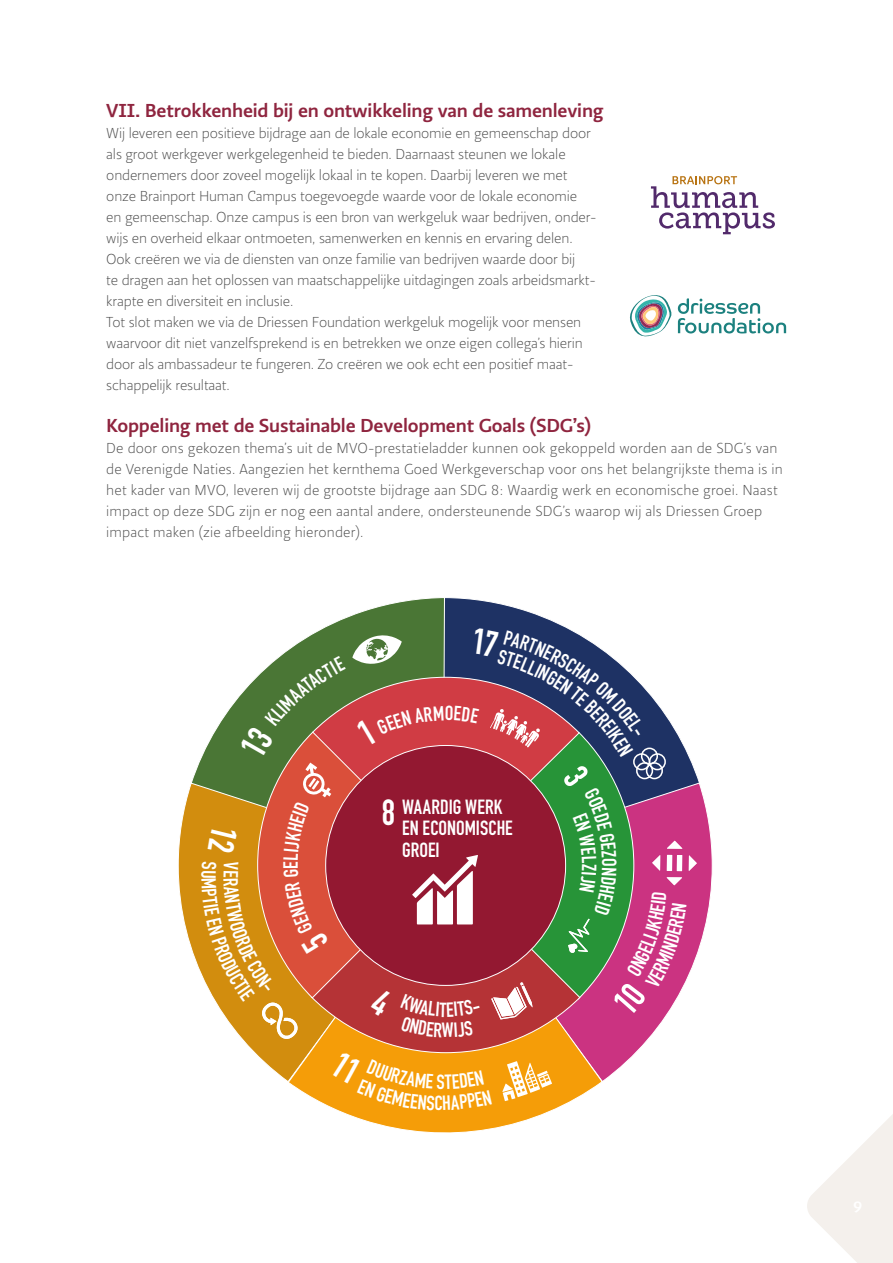
<style>
.page{position:relative;width:893px;height:1263px;background:#fff}
.page>*{position:absolute;margin:0;border:0;box-sizing:border-box;transform-origin:0 0}
.t1{font:700 35.85px "DIN Condensed";color:#fff}
.t2{font:700 20.25px/21.5px "DIN Condensed";letter-spacing:.005em;color:#fff}
.t3{font:500 19.5px "Ratio";letter-spacing:-.01em;color:#8f253f}
.t4{font:300 15px/21px "Ratio";letter-spacing:-.01em;color:#4a4a4a}
.t5{font:300 15px/21px "Ratio";letter-spacing:.01em;color:#4a4a4a}
</style>
<div class="page">
<svg style="left:807px;top:1114px;width:86px;height:149px"></svg>
<svg style="left:191px;top:597px;width:251px;height:185px"></svg>
<svg style="left:442px;top:597px;width:257px;height:185px"></svg>
<svg style="left:603px;top:782px;width:110px;height:299px"></svg>
<svg style="left:178px;top:782px;width:109px;height:299px"></svg>
<svg style="left:287px;top:1016px;width:316px;height:117px"></svg>
<svg style="left:310px;top:898px;width:271px;height:155px;background:#ba5b34"></svg>
<svg style="left:346px;top:676px;width:234px;height:156px;background:#687540"></svg>
<svg style="left:346px;top:731px;width:100px;height:268px;background:#c24142"></svg>
<div style="left:326px;top:745px;width:240px;height:240px;background:#931831;border-radius:50%"></div>
<svg style="left:412px;top:855px;width:66px;height:69px"></svg>
<svg style="left:491px;top:982px;width:41px;height:37px"></svg>
<svg style="left:502px;top:1061px;width:50px;height:40px"></svg>
<div style="left:641px;top:747px;width:17px;height:18px;border:2px solid #fff;border-radius:50%"></div>
<div style="left:649px;top:753px;width:17px;height:17px;border:2px solid #fff;border-radius:50%"></div>
<div style="left:646px;top:762px;width:17px;height:17px;border:2px solid #fff;border-radius:50%"></div>
<div style="left:636px;top:762px;width:17px;height:17px;border:2px solid #fff;border-radius:50%"></div>
<div style="left:633px;top:753px;width:17px;height:17px;border:2px solid #fff;border-radius:50%"></div>
<svg style="left:630px;top:295px;width:42px;height:41px"></svg>
<svg style="left:678px;top:298px;width:108px;height:35px"></svg>
<svg style="left:650px;top:176px;width:125px;height:59px"></svg>
<svg style="left:369px;top:988px;width:24px;height:28px"></svg>
<div style="left:400px;top:994px;width:80px;height:43px;background:#b53336"></div>
<svg style="left:352px;top:628px;width:291px;height:129px;background:#7a525f"></svg>
<div style="left:330px;top:1051px;width:162px;height:59px;background:#f59d08"></div>
<svg style="left:201px;top:656px;width:145px;height:383px;background:#b77c40"></svg>
<svg style="left:562px;top:764px;width:135px;height:252px;background:#84656b"></svg>
<h3 class="t3" style="left:106px;top:99px;width:499px">VII. Betrokkenheid bij en ontwikkeling van de samenleving</h3>
<p class="t4" style="left:106px;top:123px;width:492px">Wij leveren een positieve bijdrage aan de lokale economie en gemeenschap door als groot werkgever werkgelegenheid te bieden. Daarnaast steunen we lokale ondernemers door zoveel mogelijk lokaal in te kopen. Daarbij leveren we met onze Brainport Human Campus toegevoegde waarde voor de lokale economie<br>en gemeenschap. Onze campus is een bron van werkgeluk waar bedrijven, onder&shy;wijs en overheid elkaar ontmoeten, samenwerken en kennis en ervaring delen.<br>Ook creëren we via de diensten van onze familie van bedrijven waarde door bij<br>te dragen aan het oplossen van maatschappelijke uitdagingen zoals arbeidsmarkt&shy;krapte en diversiteit en inclusie.<br>Tot slot maken we via de Driessen Foundation werkgeluk mogelijk voor mensen waarvoor dit niet vanzelfsprekend is en betrekken we onze eigen collega’s hierin door als ambassadeur te fungeren. Zo creëren we ook echt een positief maat&shy;schappelijk resultaat.</p>
<h3 class="t3" style="left:106px;top:414px;width:486px">Koppeling met de Sustainable Development Goals (SDG’s)</h3>
<p class="t5" style="left:106px;top:438px;width:678px">De door ons gekozen thema’s uit de MVO-prestatieladder kunnen ook gekoppeld worden aan de SDG’s van de Verenigde Naties. Aangezien het kernthema Goed Werkgeverschap voor ons het belangrijkste thema is in het kader van MVO, leveren wij de grootste bijdrage aan SDG 8: Waardig werk en economische groei. Naast impact op deze SDG zijn er nog een aantal andere, ondersteunende SDG’s waarop wij als Driessen Groep impact maken (zie afbeelding hieronder).</p>
<h2 class="t2" style="left:280px;top:869px;width:9px;rotate:-90deg">E</h2>
<h1 class="t1" style="left:382px;top:788px;width:15px">8</h1>
<h2 class="t2" style="left:402px;top:796px;width:112px">WAARDIG WERK<br>EN ECONOMISCHE<br>GROEI</h2>
<h2 class="t2" style="left:436px;top:1071px;width:10px">S</h2>
<h2 class="t2" style="left:620px;top:858px;width:10px;rotate:90deg">O</h2>
</div>
